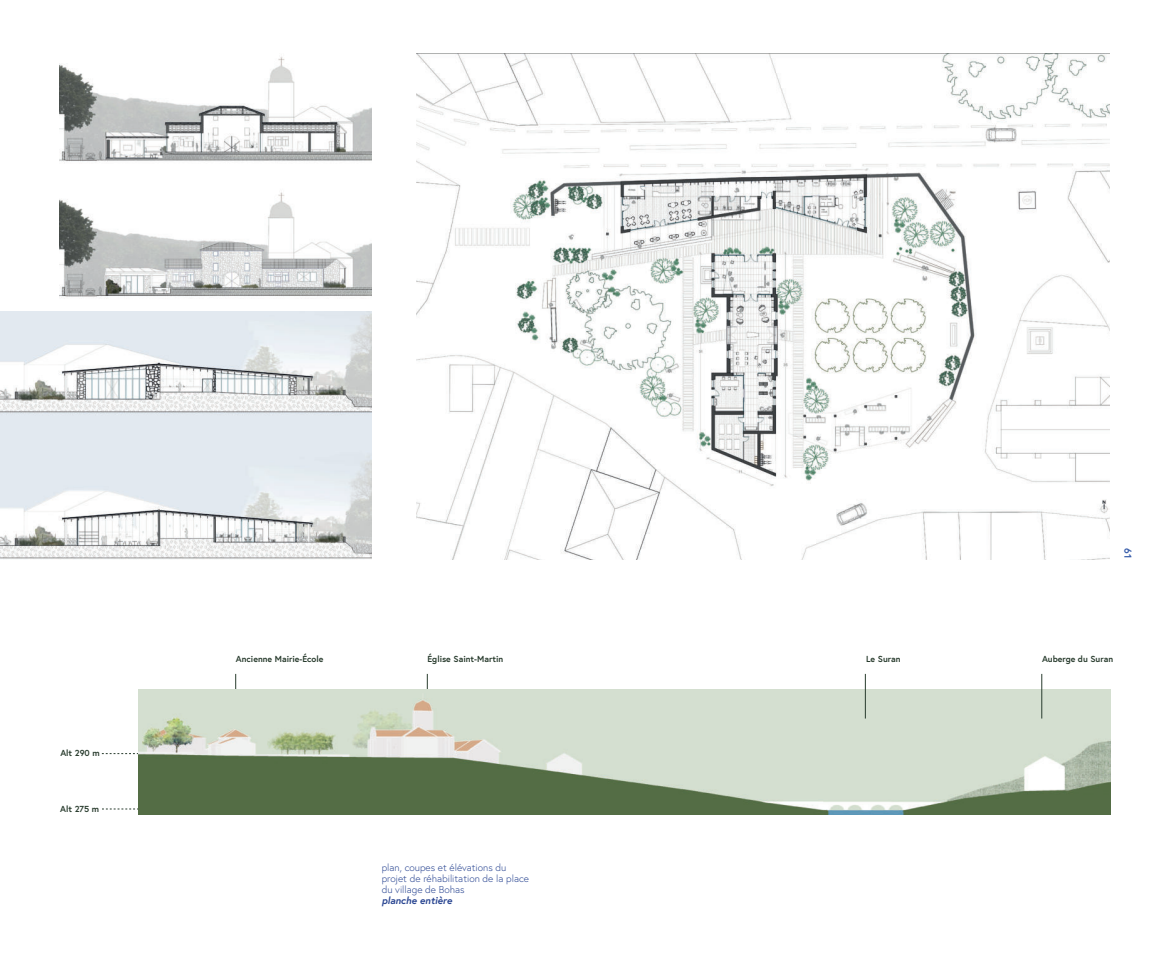
<style>
.page{position:relative;width:1170px;height:957px;background:#fff}
.page>*{position:absolute;margin:0;border:0;box-sizing:border-box;transform-origin:0 0}
.t1{font:300 10px/10.9px "Europa";color:#2a4692}
.t2{font:italic 700 10px "Europa";color:#2a4692}
.t3{font:700 10px "Europa";color:#395eab}
.t4{font:700 8.75px "Europa";color:#293c2e}
</style>
<div class="page">
<img style="left:0;top:311px;width:371px;height:248px">
<img style="left:60px;top:56px;width:311px;height:243px">
<img style="left:416px;top:53px;width:693px;height:506px">
<svg style="left:102px;top:753px;width:37px;height:1px"></svg>
<svg style="left:102px;top:808px;width:37px;height:1px"></svg>
<hr style="left:235px;top:674px;width:1px;height:32px;background:#293c2e">
<svg style="left:427px;top:674px;width:1px;height:16px"></svg>
<img style="left:139px;top:690px;width:971px;height:124px">
<hr style="left:865px;top:674px;width:1px;height:44px;background:#293c2e">
<hr style="left:1041px;top:674px;width:1px;height:44px;background:#293c2e">
<p class="t4" style="left:60px;top:747px;width:41px">Alt 290 m</p>
<p class="t4" style="left:60px;top:803px;width:40px">Alt 275 m</p>
<p class="t4" style="left:236px;top:653px;width:89px">Ancienne Mairie-École</p>
<p class="t4" style="left:427px;top:653px;width:77px">Église Saint-Martin</p>
<p class="t1" style="left:381px;top:863px;width:149px">plan, coupes et élévations du projet de réhabilitation de la place du village de Bohas</p>
<p class="t2" style="left:381px;top:896px;width:72px">planche entière</p>
<p class="t3" style="left:1134px;top:548px;width:12px;rotate:90deg">61</p>
<p class="t4" style="left:866px;top:653px;width:36px">Le Suran</p>
<p class="t4" style="left:1041px;top:653px;width:73px">Auberge du Suran</p>
</div>
